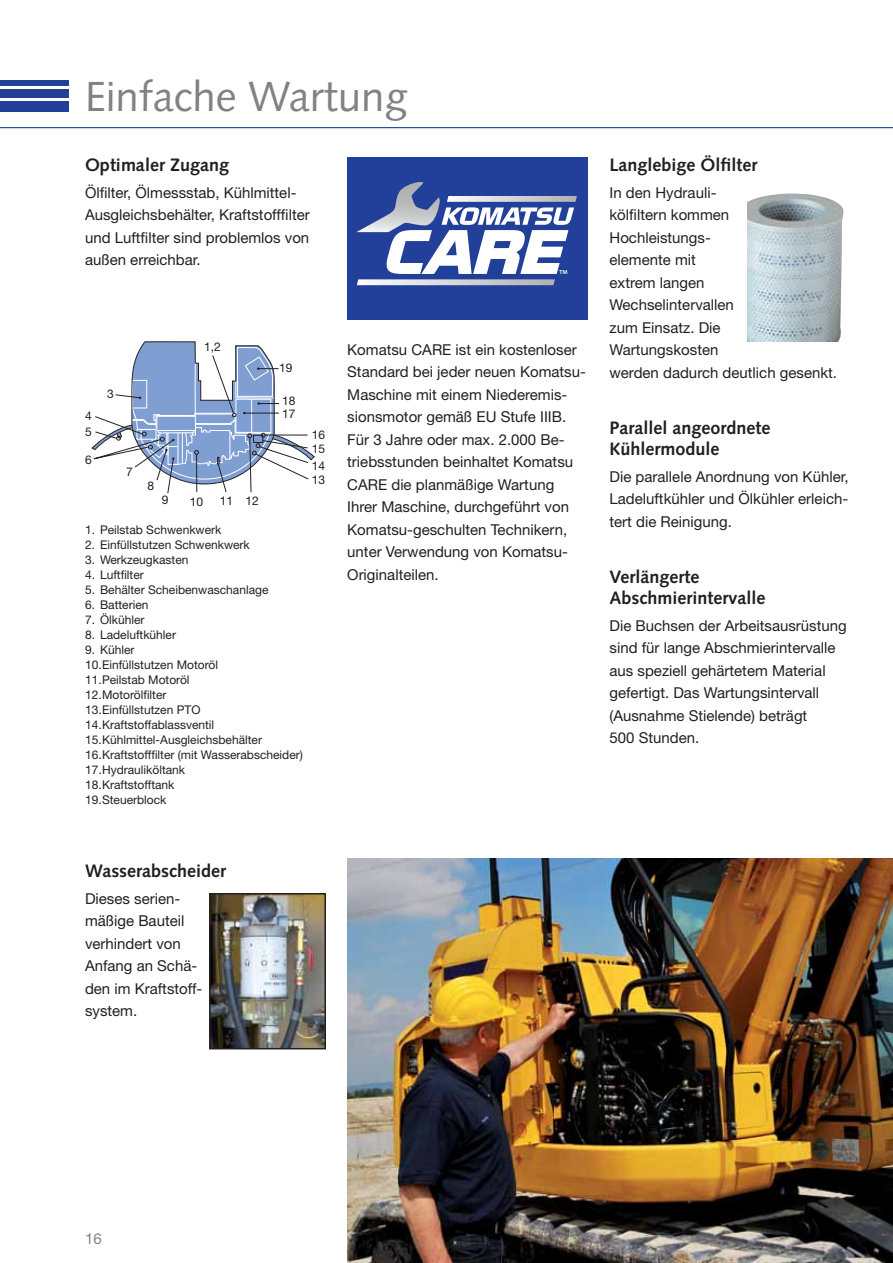
<style>
.page{position:relative;width:893px;height:1263px;background:#fff}
.page>*{position:absolute;margin:0;border:0;box-sizing:border-box;transform-origin:0 0}
.t1{font:42px "Syntax LTCE";color:#808285}
.t2{font:700 18px/21px "Syntax LTCE";color:#231f20}
.t3{font:15px/22.5px "Helvetica Neue LT Pro";color:#231f20}
.t4{font:15px "Helvetica Neue LT Pro";color:#808285}
.t5{font:12px/13.6px "Helvetica Neue LT Pro";color:#231f20}
</style>
<div class="page">
<hr style="left:0;top:127px;width:893px;height:1px;background:#223f9a">
<div style="left:0;top:101px;width:68px;height:10px;background:#223f9a"></div>
<div style="left:0;top:89px;width:68px;height:8px;background:#223f9a"></div>
<div style="left:0;top:80px;width:68px;height:5px;background:#223f9a"></div>
<div style="left:347px;top:157px;width:241px;height:163px;background:#223f9a"></div>
<svg style="left:356px;top:182px;width:221px;height:103px"></svg>
<img style="left:748px;top:193px;width:95px;height:148px">
<img style="left:212px;top:896px;width:111px;height:150px">
<div style="left:209px;top:893px;width:117px;height:156px;border:2px solid #231f20"></div>
<svg style="left:91px;top:341px;width:224px;height:153px"></svg>
<img style="left:347px;top:859px;width:546px;height:404px">
<h1 class="t1" style="left:85px;top:77px;width:324px">Einfache Wartung</h1>
<p class="t2" style="left:85px;top:155px;width:146px">Optimaler Zugang</p>
<p class="t3" style="left:85px;top:183px;width:226px">Ölfilter, Ölmessstab, Kühlmittel-Ausgleichsbehälter, Kraftstofffilter und Luftfilter sind problemlos von außen erreichbar.</p>
<p class="t5" style="left:85px;top:410px;width:8px">4</p>
<p class="t5" style="left:85px;top:426px;width:8px">5</p>
<p class="t5" style="left:85px;top:455px;width:8px">6</p>
<p class="t5" style="left:107px;top:388px;width:8px">3</p>
<p class="t5" style="left:126px;top:467px;width:8px">7</p>
<p class="t5" style="left:147px;top:481px;width:8px">8</p>
<p class="t5" style="left:162px;top:494px;width:8px">9</p>
<p class="t5" style="left:204px;top:342px;width:18px">1,2</p>
<p class="t5" style="left:279px;top:362px;width:15px">19</p>
<p class="t5" style="left:282px;top:395px;width:15px">18</p>
<p class="t5" style="left:282px;top:408px;width:15px">17</p>
<p class="t5" style="left:190px;top:496px;width:15px">10</p>
<p class="t5" style="left:220px;top:495px;width:41px">11 12</p>
<p class="t5" style="left:85px;top:524px;width:138px">1. Peilstab Schwenkwerk</p>
<p class="t5" style="left:85px;top:539px;width:166px">2. Einfüllstutzen Schwenkwerk</p>
<p class="t5" style="left:85px;top:554px;width:105px">3. Werkzeugkasten</p>
<p class="t5" style="left:85px;top:569px;width:60px">4. Luftfilter</p>
<p class="t5" style="left:85px;top:584px;width:185px">5. Behälter Scheibenwaschanlage</p>
<p class="t5" style="left:85px;top:599px;width:65px">6. Batterien</p>
<p class="t5" style="left:85px;top:614px;width:61px">7. Ölkühler</p>
<p class="t5" style="left:85px;top:629px;width:93px">8. Ladeluftkühler</p>
<p class="t5" style="left:85px;top:644px;width:51px">9. Kühler</p>
<p class="t5" style="left:85px;top:659px;width:135px">10. Einfüllstutzen Motoröl</p>
<p class="t5" style="left:85px;top:674px;width:106px">11. Peilstab Motoröl</p>
<p class="t5" style="left:85px;top:689px;width:83px">12. Motorölfilter</p>
<p class="t5" style="left:85px;top:704px;width:117px">13. Einfüllstutzen PTO</p>
<p class="t5" style="left:85px;top:719px;width:131px">14. Kraftstoffablassventil</p>
<p class="t5" style="left:85px;top:734px;width:179px">15. Kühlmittel-Ausgleichsbehälter</p>
<p class="t5" style="left:85px;top:749px;width:219px">16. Kraftstofffilter (mit Wasserabscheider)</p>
<p class="t5" style="left:85px;top:764px;width:102px">17. Hydrauliköltank</p>
<p class="t5" style="left:85px;top:779px;width:91px">18. Kraftstofftank</p>
<p class="t5" style="left:85px;top:794px;width:83px">19. Steuerblock</p>
<p class="t5" style="left:312px;top:430px;width:15px">16<br>15</p>
<p class="t5" style="left:312px;top:461px;width:15px">14</p>
<p class="t5" style="left:312px;top:475px;width:15px">13</p>
<p class="t3" style="left:347px;top:340px;width:240px">Komatsu CARE ist ein kostenloser<br>Standard bei jeder neuen Komatsu-<br>Maschine mit einem Niederemis&shy;sionsmotor gemäß EU Stufe IIIB.<br>Für 3 Jahre oder max. 2.000 Be&shy;triebsstunden beinhaltet Komatsu<br>CARE die planmäßige Wartung<br>Ihrer Maschine, durchgeführt von<br>Komatsu-geschulten Technikern, unter Verwendung von Komatsu-<br>Originalteilen.</p>
<p class="t2" style="left:85px;top:861px;width:143px">Wasserabscheider</p>
<p class="t3" style="left:85px;top:889px;width:119px">Dieses serien&shy;mäßige Bauteil verhindert von<br>Anfang an Schä&shy;den im Kraftstoff&shy;system.</p>
<p class="t2" style="left:609px;top:155px;width:150px">Langlebige Ölfilter</p>
<p class="t3" style="left:609px;top:183px;width:229px">In den Hydrauli-<br>kölfiltern kommen<br>Hochleistungs-<br>elemente mit<br>extrem langen<br>Wechselintervallen<br>zum Einsatz. Die<br>Wartungskosten<br>werden dadurch deutlich gesenkt.</p>
<p class="t2" style="left:609px;top:418px;width:163px">Parallel angeordnete<br>Kühlermodule</p>
<p class="t3" style="left:609px;top:467px;width:240px;text-align:justify">Die parallele Anordnung von Kühler, Ladeluftkühler und Ölkühler erleich&shy;tert die Reinigung.</p>
<p class="t2" style="left:609px;top:567px;width:157px">Verlängerte<br>Abschmierintervalle</p>
<p class="t3" style="left:609px;top:616px;width:239px">Die Buchsen der Arbeitsausrüstung sind für lange Abschmierintervalle aus speziell gehärtetem Material gefertigt. Das Wartungsintervall (Ausnahme Stielende) beträgt<br>500 Stunden.</p>
<p class="t4" style="left:85px;top:1233px;width:18px">16</p>
</div>
